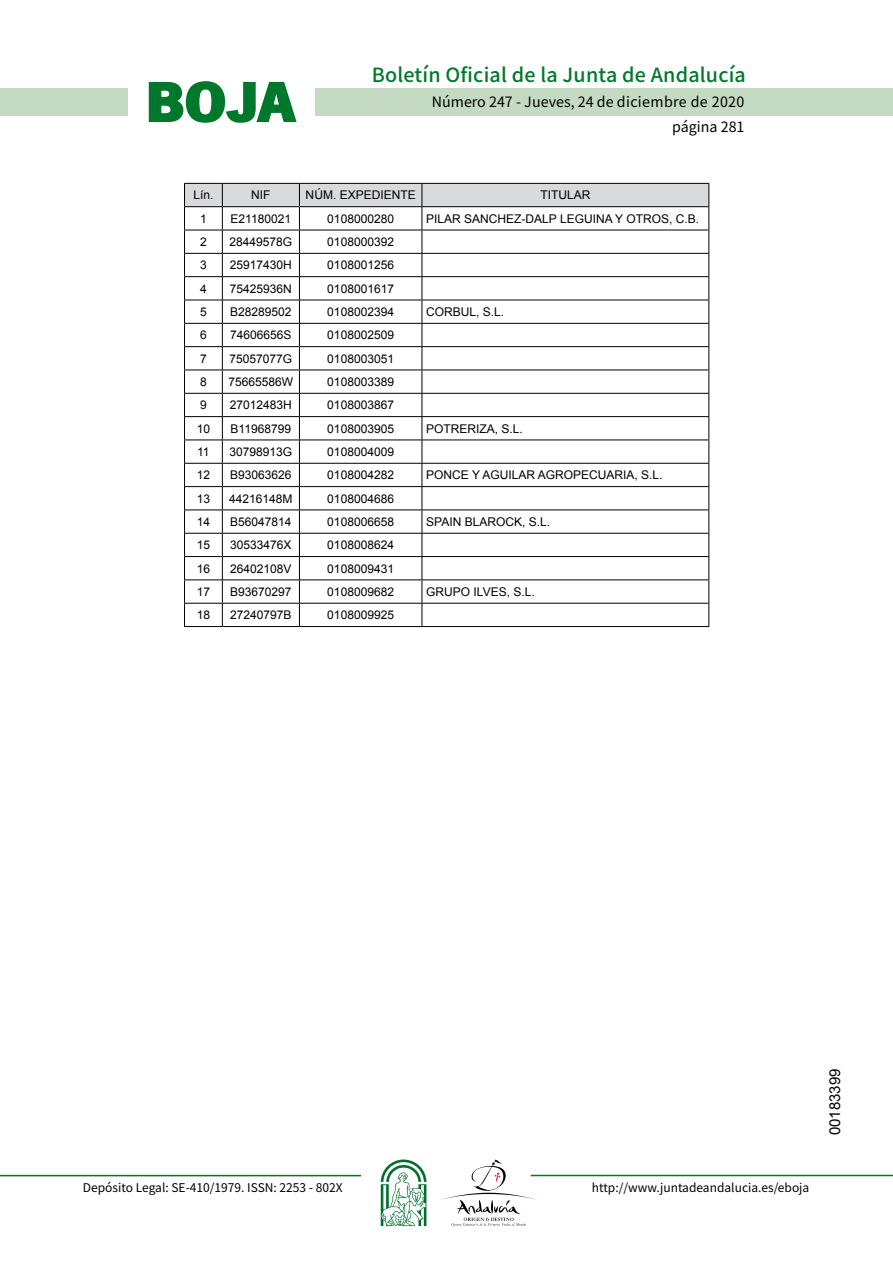
<style>
.page{position:relative;width:893px;height:1263px;background:#fff}
.page>*{position:absolute;margin:0;border:0;box-sizing:border-box;transform-origin:0 0}
.t1{font:700 57.75px "News Got T";color:#00782c;scale:1.14 1}
.t2{font:500 19.5px "Noto Sans HK";letter-spacing:.01em;color:#00782c}
.t3{font:15px "Arial";color:#000}
.t4{font:14.25px/24.5px "Noto Sans HK";color:#000;text-align:right}
.t5{font:12px "Arial";color:#000}
.t6{font:12px "Noto Sans HK";color:#000}
</style>
<div class="page">
<div style="left:315px;top:88px;width:577px;height:28px;background:#c5dac3"></div>
<div style="left:0;top:88px;width:128px;height:28px;background:#c5dac3"></div>
<hr style="left:0;top:1175px;width:361px;height:1px;background:#00782c">
<hr style="left:531px;top:1175px;width:361px;height:1px;background:#00782c">
<svg style="left:148px;top:81px;width:149px;height:42px"></svg>
<svg style="left:442px;top:1159px;width:100px;height:67px"></svg>
<svg style="left:381px;top:1160px;width:45px;height:66px"></svg>
<svg style="left:184px;top:183px;width:525px;height:443px"></svg>
<hr style="left:184px;top:626px;width:38px;height:1px;background:#000">
<hr style="left:222px;top:626px;width:77px;height:1px;background:#000">
<hr style="left:299px;top:626px;width:123px;height:1px;background:#000">
<hr style="left:422px;top:626px;width:287px;height:1px;background:#000">
<h1 class="t1" style="left:145px;top:68px;width:133px">BOJA</h1>
<h2 class="t2" style="left:372px;top:64px;width:375px">Boletín Oficial de la Junta de Andalucía</h2>
<p class="t4" style="left:432px;top:90px;width:314px">Número 247 - Jueves, 24 de diciembre de 2020 página 281</p>
<p class="t5" style="left:193px;top:187px;width:22px">Lín.</p>
<p class="t5" style="left:251px;top:187px;width:21px">NIF</p>
<p class="t5" style="left:305px;top:187px;width:112px">NÚM. EXPEDIENTE</p>
<p class="t5" style="left:540px;top:187px;width:52px">TITULAR</p>
<p class="t5" style="left:200px;top:211px;width:8px">1</p>
<p class="t5" style="left:230px;top:211px;width:62px">E21180021</p>
<p class="t5" style="left:327px;top:211px;width:68px">0108000280</p>
<p class="t5" style="left:426px;top:211px;width:274px">PILAR SANCHEZ-DALP LEGUINA Y OTROS, C.B.</p>
<p class="t5" style="left:200px;top:234px;width:8px">2</p>
<p class="t5" style="left:229px;top:234px;width:64px">28449578G</p>
<p class="t5" style="left:327px;top:234px;width:68px">0108000392</p>
<p class="t5" style="left:200px;top:257px;width:8px">3</p>
<p class="t5" style="left:230px;top:257px;width:64px">25917430H</p>
<p class="t5" style="left:327px;top:257px;width:68px">0108001256</p>
<p class="t5" style="left:200px;top:281px;width:8px">4</p>
<p class="t5" style="left:230px;top:281px;width:64px">75425936N</p>
<p class="t5" style="left:327px;top:281px;width:68px">0108001617</p>
<p class="t5" style="left:200px;top:304px;width:8px">5</p>
<p class="t5" style="left:230px;top:304px;width:63px">B28289502</p>
<p class="t5" style="left:327px;top:304px;width:68px">0108002394</p>
<p class="t5" style="left:426px;top:304px;width:80px">CORBUL, S.L.</p>
<p class="t5" style="left:200px;top:327px;width:8px">6</p>
<p class="t5" style="left:230px;top:327px;width:63px">74606656S</p>
<p class="t5" style="left:327px;top:327px;width:68px">0108002509</p>
<p class="t5" style="left:200px;top:351px;width:8px">7</p>
<p class="t5" style="left:229px;top:351px;width:64px">75057077G</p>
<p class="t5" style="left:327px;top:351px;width:68px">0108003051</p>
<p class="t5" style="left:200px;top:374px;width:8px">8</p>
<p class="t5" style="left:228px;top:374px;width:66px">75665586W</p>
<p class="t5" style="left:327px;top:374px;width:68px">0108003389</p>
<p class="t5" style="left:200px;top:397px;width:8px">9</p>
<p class="t5" style="left:230px;top:397px;width:64px">27012483H</p>
<p class="t5" style="left:327px;top:397px;width:68px">0108003867</p>
<p class="t5" style="left:197px;top:421px;width:15px">10</p>
<p class="t5" style="left:230px;top:421px;width:62px">B11968799</p>
<p class="t5" style="left:327px;top:421px;width:68px">0108003905</p>
<p class="t5" style="left:426px;top:421px;width:98px">POTRERIZA, S.L.</p>
<p class="t5" style="left:197px;top:444px;width:14px">11</p>
<p class="t5" style="left:229px;top:444px;width:64px">30798913G</p>
<p class="t5" style="left:327px;top:444px;width:68px">0108004009</p>
<p class="t5" style="left:197px;top:467px;width:15px">12</p>
<p class="t5" style="left:230px;top:467px;width:63px">B93063626</p>
<p class="t5" style="left:327px;top:467px;width:68px">0108004282</p>
<p class="t5" style="left:426px;top:467px;width:238px">PONCE Y AGUILAR AGROPECUARIA, S.L.</p>
<p class="t5" style="left:197px;top:491px;width:15px">13</p>
<p class="t5" style="left:229px;top:491px;width:65px">44216148M</p>
<p class="t5" style="left:327px;top:491px;width:68px">0108004686</p>
<p class="t5" style="left:197px;top:514px;width:15px">14</p>
<p class="t5" style="left:230px;top:514px;width:63px">B56047814</p>
<p class="t5" style="left:327px;top:514px;width:68px">0108006658</p>
<p class="t5" style="left:426px;top:514px;width:125px">SPAIN BLAROCK, S.L.</p>
<p class="t5" style="left:197px;top:537px;width:15px">15</p>
<p class="t5" style="left:230px;top:537px;width:63px">30533476X</p>
<p class="t5" style="left:327px;top:537px;width:68px">0108008624</p>
<p class="t5" style="left:197px;top:561px;width:15px">16</p>
<p class="t5" style="left:230px;top:561px;width:63px">26402108V</p>
<p class="t5" style="left:327px;top:561px;width:68px">0108009431</p>
<p class="t5" style="left:197px;top:584px;width:15px">17</p>
<p class="t5" style="left:230px;top:584px;width:63px">B93670297</p>
<p class="t5" style="left:327px;top:584px;width:68px">0108009682</p>
<p class="t5" style="left:426px;top:584px;width:110px">GRUPO ILVES, S.L.</p>
<p class="t5" style="left:197px;top:607px;width:15px">18</p>
<p class="t5" style="left:230px;top:607px;width:63px">27240797B</p>
<p class="t5" style="left:327px;top:607px;width:68px">0108009925</p>
<p class="t6" style="left:83px;top:1181px;width:261px">Depósito Legal: SE-410/1979. ISSN: 2253 - 802X</p>
<p class="t6" style="left:592px;top:1181px;width:219px">http://www.juntadeandalucia.es/eboja</p>
<p class="t3" style="left:825px;top:1135px;width:68px;rotate:-90deg">00183399</p>
</div>
